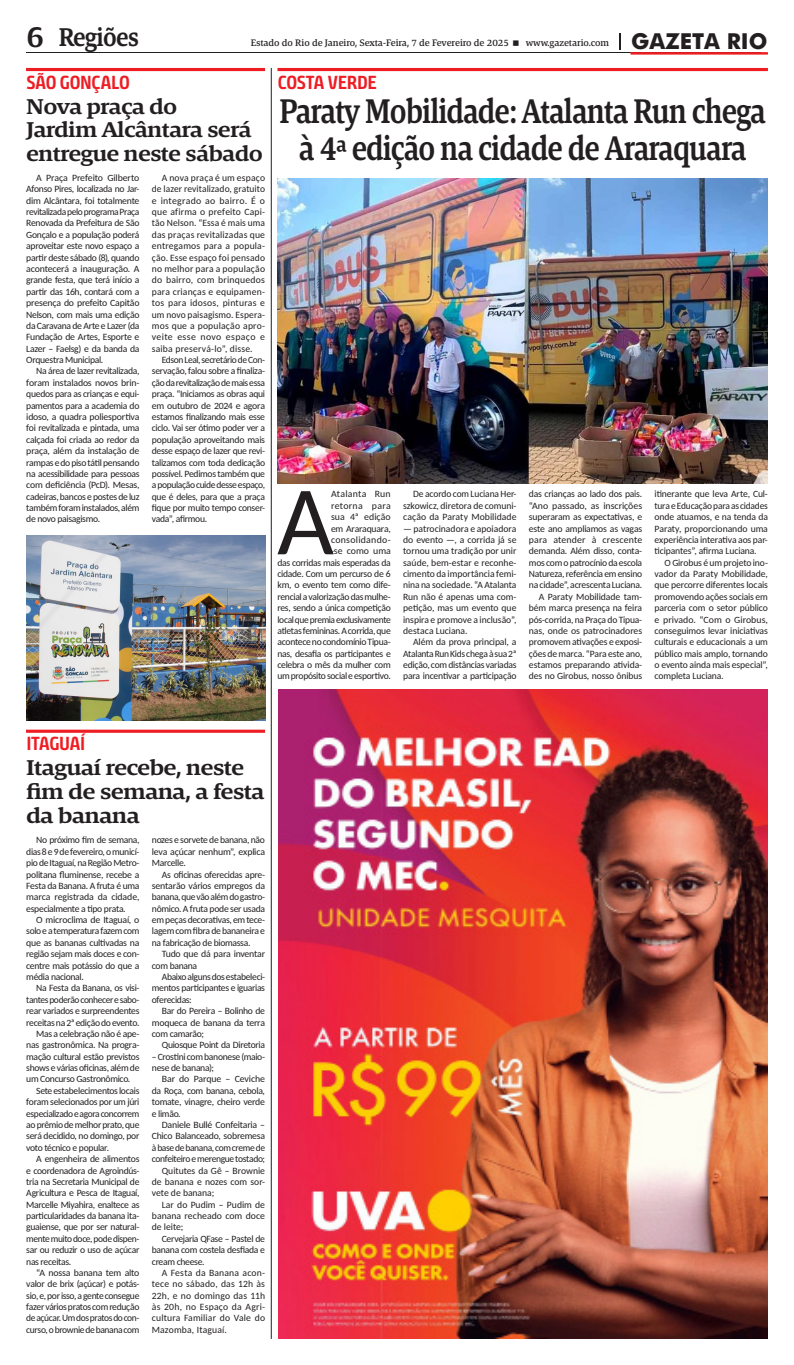
<style>
.page{position:relative;width:794px;height:1365px;background:#fff}
.page>*{position:absolute;margin:0;border:0;box-sizing:border-box;transform-origin:0 0}
.TextoNormalCapitular{font:98.26px "Carlito";color:#231f20}
.Tit_-_5_col_-_1_linha{font:600 35px/36.8px "Askan";letter-spacing:-.03em;color:#231f20;text-align:center;scale:.84 1}
.t1{font:600 30.54px "Askan";color:#231f20}
.Tit_-_2_col_-_2_linhas{font:600 26.25px "Askan";letter-spacing:-.035em;color:#231f20;scale:.91 1}
.Tit_-_3_col_-_3_linhas{font:600 21.88px/23.6px "Askan";letter-spacing:-.035em;color:#231f20;scale:1.13 1}
.Tit_-_3_col_-_3_linhas-2{font:600 21.88px/23.6px "Askan";letter-spacing:-.035em;color:#231f20;scale:1.15 1}
.t2{font:700 21.88px "Futura";color:#231f20}
.TEXTO_NORMAL{font:700 18.9px "Bunday Clean";letter-spacing:-.02em;color:#ee1d23}
.TEXTO_NORMAL_-_X{font:9.62px/11.4px "Carlito";letter-spacing:-.03em;color:#231f20;text-align:justify}
.TextoNormalCapitular-2{font:9.62px/11.4px "Carlito";letter-spacing:-.03em;color:#231f20;text-align:right}
.t3{font:500 9.62px "Askan";letter-spacing:-.005em;color:#231f20}
</style>
<div class="page">
<hr style="left:26px;top:53px;width:735px;height:1px;background:#212020">
<hr style="left:630px;top:52px;width:138px;height:3px;background:#ee1d23">
<svg style="left:619px;top:34px;width:1px;height:16px"></svg>
<img style="left:278px;top:689px;width:490px;height:649px">
<hr style="left:271px;top:68px;width:1px;height:1270px;background:#231f20">
<hr style="left:26px;top:68px;width:239px;height:3px;background:#ee1d23">
<hr style="left:277px;top:68px;width:491px;height:3px;background:#ee1d23">
<hr style="left:26px;top:729px;width:239px;height:3px;background:#ee1d23">
<img style="left:277px;top:178px;width:491px;height:306px">
<img style="left:26px;top:535px;width:239px;height:185px">
<p class="Tit_-_2_col_-_2_linhas" style="left:59px;top:21px;width:90px">Regiões</p>
<p class="TEXTO_NORMAL" style="left:26px;top:70px;width:105px">SÃO GONÇALO</p>
<p class="TEXTO_NORMAL" style="left:278px;top:70px;width:100px">COSTA VERDE</p>
<h3 class="t1" style="left:26px;top:18px;width:20px">6</h3>
<p class="t3" style="left:251px;top:37px;width:260px">Estado do Rio de Janeiro, Sexta-Feira, 7 de Fevereiro de 2025</p>
<p class="t3" style="left:525px;top:37px;width:85px">www.gazetario.com</p>
<h3 class="t2" style="left:631px;top:25px;width:138px">GAZETA RIO</h3>
<p class="Tit_-_3_col_-_3_linhas" style="left:26px;top:94px;width:211px">Nova praça do<br>Jardim Alcântara será entregue neste sábado</p>
<p class="TEXTO_NORMAL_-_X" style="left:26px;top:172px;width:115px;text-indent:10px">A Praça Prefeito Gilberto Afonso Pires, localizada no Jar&shy;dim Alcântara, foi totalmente revitalizada pelo programa Praça Renovada da Prefeitura de São Gonçalo e a população poderá aproveitar este novo espaço a partir deste sábado (8), quando acontecerá a inauguração. A grande festa, que terá início a partir das 16h, contará com a presença do prefeito Capitão Nelson, com mais uma edição da Caravana de Arte e Lazer (da Fundação de Artes, Esporte e Lazer – Faelsg) e da banda da Orquestra Municipal.</p>
<p class="TEXTO_NORMAL_-_X" style="left:26px;top:365px;width:115px;text-indent:10px">Na área de lazer revitalizada, foram instalados novos brin&shy;quedos para as crianças e equi&shy;pamentos para a academia do idoso, a quadra poliesportiva foi revitalizada e pintada, uma calçada foi criada ao redor da praça, além da instalação de rampas e do piso tátil pensando na acessibilidade para pessoas com deficiência (PcD). Mesas, cadeiras, bancos e postes de luz também foram instalados, além de novo paisagismo.</p>
<p class="TEXTO_NORMAL_-_X" style="left:152px;top:172px;width:115px;text-indent:10px">A nova praça é um espaço de lazer revitalizado, gratuito e integrado ao bairro. É o que afirma o prefeito Capi&shy;tão Nelson. “Essa é mais uma das praças revitalizadas que entregamos para a popula&shy;ção. Esse espaço foi pensado no melhor para a população do bairro, com brinquedos para crianças e equipamen&shy;tos para idosos, pinturas e um novo paisagismo. Espera&shy;mos que a população apro&shy;veite esse novo espaço e saiba preservá-lo”, disse.</p>
<p class="TEXTO_NORMAL_-_X" style="left:152px;top:354px;width:115px;text-indent:10px">Edson Leal, secretário de Con&shy;servação, falou sobre a finaliza&shy;ção da revitalização de mais essa praça. “Iniciamos as obras aqui em outubro de 2024 e agora estamos finalizando mais esse ciclo. Vai ser ótimo poder ver a população aproveitando mais desse espaço de lazer que revi&shy;talizamos com toda dedicação possível. Pedimos também que a população cuide desse espaço, que é deles, para que a praça fique por muito tempo conser&shy;vada”, afirmou.</p>
<p class="Tit_-_5_col_-_1_linha" style="left:279px;top:93px;width:580px">Paraty Mobilidade: Atalanta Run chega à 4ª edição na cidade de Araraquara</p>
<p class="TextoNormalCapitular-2" style="left:277px;top:488px;width:115px">Atalanta Run<br>retorna para<br>sua 4ª edição<br>em Araraquara, consolidando-<br>-se como uma<br>das corridas mais esperadas da cidade. Com um percurso de 6 km, o evento tem como dife&shy;rencial a valorização das mulhe&shy;res, sendo a única competição local que premia exclusivamente atletas femininas. A corrida, que acontece no condomínio Tipua&shy;nas, desafia os participantes e celebra o mês da mulher com um propósito social e esportivo.</p>
<p class="TEXTO_NORMAL_-_X" style="left:403px;top:488px;width:115px;text-indent:10px">De acordo com Luciana Her&shy;szkowicz, diretora de comuni&shy;cação da Paraty Mobilidade</p>
<p class="TextoNormalCapitular" style="left:277px;top:454px;width:58px">A</p>
<p class="TEXTO_NORMAL_-_X" style="left:403px;top:522px;width:115px">— patrocinadora e apoiadora do evento —, a corrida já se tornou uma tradição por unir saúde, bem-estar e reconhe&shy;cimento da importância femi&shy;nina na sociedade. “A Atalanta Run não é apenas uma com&shy;petição, mas um evento que inspira e promove a inclusão”, destaca Luciana.</p>
<p class="TEXTO_NORMAL_-_X" style="left:403px;top:636px;width:115px;text-indent:10px">Além da prova principal, a Atalanta Run Kids chega à sua 2ª edição, com distâncias variadas para incentivar a participação</p>
<p class="TEXTO_NORMAL_-_X" style="left:529px;top:488px;width:115px">das crianças ao lado dos pais. “Ano passado, as inscrições superaram as expectativas, e este ano ampliamos as vagas para atender à crescente demanda. Além disso, conta&shy;mos com o patrocínio da escola Natureza, referência em ensino na cidade”, acrescenta Luciana.</p>
<p class="TEXTO_NORMAL_-_X" style="left:529px;top:590px;width:115px;text-indent:10px">A Paraty Mobilidade tam&shy;bém marca presença na feira pós-corrida, na Praça do Tipua&shy;nas, onde os patrocinadores promovem ativações e exposi&shy;ções de marca. “Para este ano, estamos preparando ativida&shy;des no Girobus, nosso ônibus</p>
<p class="TEXTO_NORMAL_-_X" style="left:654px;top:488px;width:115px">itinerante que leva Arte, Cul&shy;tura e Educação para as cidades onde atuamos, e na tenda da Paraty, proporcionando uma experiência interativa aos par&shy;ticipantes”, afirma Luciana.</p>
<p class="TEXTO_NORMAL_-_X" style="left:654px;top:556px;width:115px;text-indent:10px">O Girobus é um projeto ino&shy;vador da Paraty Mobilidade, que percorre diferentes locais promovendo ações sociais em parceria com o setor público e privado. “Com o Girobus, conseguimos levar iniciativas culturais e educacionais a um público mais amplo, tornando o evento ainda mais especial”, completa Luciana.</p>
<p class="TEXTO_NORMAL" style="left:26px;top:731px;width:60px">ITAGUAÍ</p>
<p class="Tit_-_3_col_-_3_linhas-2" style="left:26px;top:755px;width:209px">Itaguaí recebe, neste fim de semana, a festa da banana</p>
<p class="TEXTO_NORMAL_-_X" style="left:26px;top:834px;width:115px;text-indent:10px">No próximo fim de semana, dias 8 e 9 de fevereiro, o municí&shy;pio de Itaguaí, na Região Metro&shy;politana fluminense, recebe a Festa da Banana. A fruta é uma marca registrada da cidade, especialmente a tipo prata.</p>
<p class="TEXTO_NORMAL_-_X" style="left:26px;top:913px;width:115px;text-indent:10px">O microclima de Itaguaí, o solo e a temperatura fazem com que as bananas cultivadas na região sejam mais doces e con&shy;centre mais potássio do que a média nacional.</p>
<p class="TEXTO_NORMAL_-_X" style="left:26px;top:981px;width:115px;text-indent:10px">Na Festa da Banana, os visi&shy;tantes poderão conhecer e sabo&shy;rear variados e surpreendentes receitas na 2ª edição do evento.</p>
<p class="TEXTO_NORMAL_-_X" style="left:26px;top:1027px;width:115px;text-indent:10px">Mas a celebração não é ape&shy;nas gastronômica. Na progra&shy;mação cultural estão previstos shows e várias oficinas, além de um Concurso Gastronômico.</p>
<p class="TEXTO_NORMAL_-_X" style="left:26px;top:1084px;width:115px;text-indent:10px">Sete estabelecimentos locais foram selecionados por um júri especializado e agora concorrem ao prêmio de melhor prato, que será decidido, no domingo, por voto técnico e popular.</p>
<p class="TEXTO_NORMAL_-_X" style="left:26px;top:1152px;width:115px;text-indent:10px">A engenheira de alimentos e coordenadora de Agroindús&shy;tria na Secretaria Municipal de Agricultura e Pesca de Itaguaí, Marcelle Miyahira, enaltece as particularidades da banana ita&shy;guaiense, que por ser natural&shy;mente muito doce, pode dispen&shy;sar ou reduzir o uso de açúcar nas receitas.</p>
<p class="TEXTO_NORMAL_-_X" style="left:26px;top:1266px;width:115px;text-indent:10px">“A nossa banana tem alto valor de brix (açúcar) e potás&shy;sio, e, por isso, a gente consegue fazer vários pratos com redução de açúcar. Um dos pratos do con&shy;curso, o brownie de banana com</p>
<p class="TEXTO_NORMAL_-_X" style="left:152px;top:834px;width:115px">nozes e sorvete de banana, não leva açúcar nenhum”, explica Marcelle.</p>
<p class="TEXTO_NORMAL_-_X" style="left:152px;top:868px;width:115px;text-indent:10px">As oficinas oferecidas apre&shy;sentarão vários empregos da banana, que vão além do gastro&shy;nômico. A fruta pode ser usada em peças decorativas, em tece&shy;lagem com fibra de bananeira e na fabricação de biomassa.</p>
<p class="TEXTO_NORMAL_-_X" style="left:152px;top:947px;width:115px;text-indent:10px">Tudo que dá para inventar com banana</p>
<p class="TEXTO_NORMAL_-_X" style="left:152px;top:970px;width:115px;text-indent:10px">Abaixo alguns dos estabeleci&shy;mentos participantes e iguarias oferecidas:</p>
<p class="TEXTO_NORMAL_-_X" style="left:152px;top:1004px;width:115px;text-indent:10px">Bar do Pereira – Bolinho de moqueca de banana da terra com camarão;</p>
<p class="TEXTO_NORMAL_-_X" style="left:162px;top:1038px;width:105px">Quiosque Point da Diretoria</p>
<p class="TEXTO_NORMAL_-_X" style="left:152px;top:1050px;width:115px">– Crostini com banonese (maio&shy;nese de banana);</p>
<p class="TEXTO_NORMAL_-_X" style="left:152px;top:1072px;width:115px;text-indent:10px">Bar do Parque – Ceviche da Roça, com banana, cebola, tomate, vinagre, cheiro verde e limão.</p>
<p class="TEXTO_NORMAL_-_X" style="left:152px;top:1118px;width:115px;text-indent:10px">Daniele Bullé Confeitaria – Chico Balanceado, sobremesa à base de banana, com creme de confeiteiro e merengue tostado;</p>
<p class="TEXTO_NORMAL_-_X" style="left:152px;top:1163px;width:115px;text-indent:10px">Quitutes da Gê – Brownie de banana e nozes com sor&shy;vete de banana;</p>
<p class="TEXTO_NORMAL_-_X" style="left:152px;top:1198px;width:115px;text-indent:10px">Lar do Pudim – Pudim de banana recheado com doce de leite;</p>
<p class="TEXTO_NORMAL_-_X" style="left:152px;top:1232px;width:115px;text-indent:10px">Cervejaria QFase – Pastel de banana com costela desfiada e cream cheese.</p>
<p class="TEXTO_NORMAL_-_X" style="left:152px;top:1266px;width:115px;text-indent:10px">A Festa da Banana acon&shy;tece no sábado, das 12h às 22h, e no domingo das 11h às 20h, no Espaço da Agri&shy;cultura Familiar do Vale do Mazomba, Itaguaí.</p>
</div>
